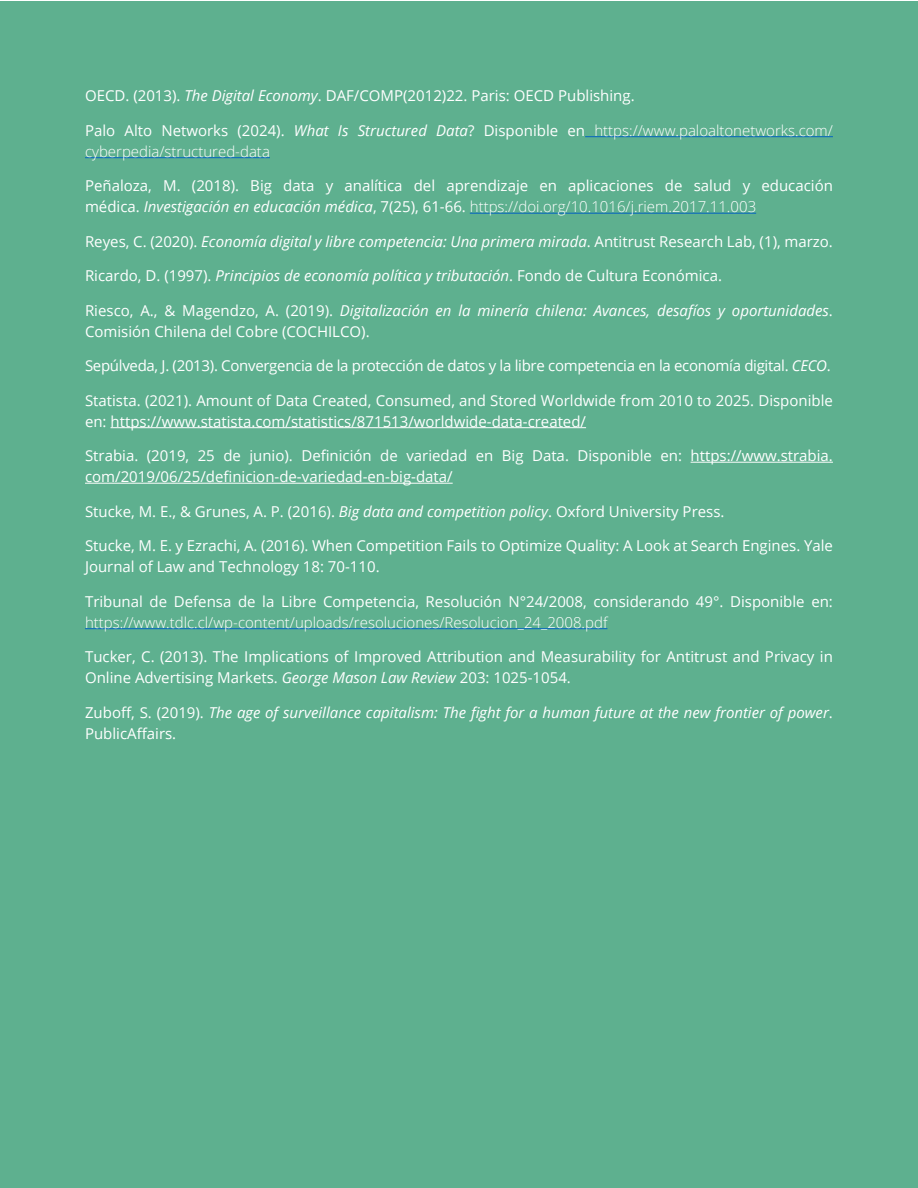
<style>
.page{position:relative;width:918px;height:1188px;background:#fff}
.page>*{position:absolute;margin:0;border:0;box-sizing:border-box;transform-origin:0 0}
.Texto_cuerpo{font:15px/21px "Open Sans";color:#fff}
.Texto_cuerpo-2{font:italic 15px/21px "Open Sans";color:#fff}
.Texto_cuerpo-3{font:300 15px/21px "Open Sans";color:#fff}
.Texto_cuerpo-4{font:15px "Open Sans";letter-spacing:-.02em;color:#fff}
.s1{font-style:italic}
.s2{font-weight:400}
.s3{font-weight:400;font-style:italic}
.s4{font-weight:300}
.s5{font-style:normal}
</style>
<div class="page">
<div style="left:0;top:1px;width:918px;height:1187px;background:#5eb08f"></div>
<hr style="left:585px;top:136px;width:248px;height:1px;background:#0563c1">
<hr style="left:85px;top:157px;width:185px;height:1px;background:#0563c1">
<hr style="left:470px;top:213px;width:286px;height:1px;background:#0563c1">
<hr style="left:111px;top:427px;width:475px;height:1px;background:#fff">
<hr style="left:691px;top:462px;width:142px;height:1px;background:#fff">
<hr style="left:85px;top:483px;width:368px;height:1px;background:#fff">
<hr style="left:85px;top:628px;width:522px;height:1px;background:#0563c1">
<p class="Texto_cuerpo" style="left:85px;top:85px;width:551px">OECD. (2013). <span class="s1">The Digital Economy</span>. DAF/COMP(2012)22. Paris: OECD Publishing.</p>
<p class="Texto_cuerpo-3" style="left:85px;top:119px;width:749px"><span class="s2">Palo Alto Networks (2024).</span> <span class="s3">What Is Structured Data</span><span class="s2">? Disponible en</span> https://www.paloaltonetworks.com/ cyberpedia/structured-data</p>
<p class="Texto_cuerpo" style="left:85px;top:175px;width:749px">Peñaloza, M. (2018). Big data y analítica del aprendizaje en aplicaciones de salud y educación médica. <span class="s1">Investigación en educación médica</span>, 7(25), 61-66. <span class="s4">https://doi.org/10.1016/j.riem.2017.11.003</span></p>
<p class="Texto_cuerpo-2" style="left:85px;top:230px;width:749px"><span class="s5">Reyes, C. (2020).</span> Economía digital y libre competencia: Una primera mirada<span class="s5">. Antitrust Research Lab, (1), marzo.</span></p>
<p class="Texto_cuerpo" style="left:85px;top:265px;width:639px">Ricardo, D. (1997). <span class="s1">Principios de economía política y tributación</span>. Fondo de Cultura Económica.</p>
<p class="Texto_cuerpo" style="left:85px;top:299px;width:749px">Riesco, A., &amp; Magendzo, A. (2019). <span class="s1">Digitalización en la minería chilena: Avances, desafíos y oportunidades</span>.<br>Comisión Chilena del Cobre (COCHILCO).</p>
<p class="Texto_cuerpo-4" style="left:85px;top:355px;width:747px">Sepúlveda, J. (2013). Convergencia de la protección de datos y la libre competencia en la economía digital. <span class="s1">CECO</span>.</p>
<p class="Texto_cuerpo" style="left:85px;top:389px;width:749px">Statista. (2021). Amount of Data Created, Consumed, and Stored Worldwide from 2010 to 2025. Disponible en: https://www.statista.com/statistics/871513/worldwide-data-created/</p>
<p class="Texto_cuerpo" style="left:85px;top:445px;width:749px">Strabia. (2019, 25 de junio). Definición de variedad en Big Data. Disponible en: https://www.strabia. com/2019/06/25/definicion-de-variedad-en-big-data/</p>
<p class="Texto_cuerpo" style="left:85px;top:500px;width:641px">Stucke, M. E., &amp; Grunes, A. P. (2016). <span class="s1">Big data and competition policy</span>. Oxford University Press.</p>
<p class="Texto_cuerpo" style="left:85px;top:535px;width:749px">Stucke, M. E. y Ezrachi, A. (2016). When Competition Fails to Optimize Quality: A Look at Search Engines. Yale<br>Journal of Law and Technology 18: 70-110.</p>
<p class="Texto_cuerpo" style="left:85px;top:590px;width:749px">Tribunal de Defensa de la Libre Competencia, Resolución N°24/2008, considerando 49°. Disponible en: <span class="s4">https://www.tdlc.cl/wp-content/uploads/resoluciones/Resolucion_24_2008.pdf</span></p>
<p class="Texto_cuerpo" style="left:85px;top:646px;width:749px">Tucker, C. (2013). The Implications of Improved Attribution and Measurability for Antitrust and Privacy in<br>Online Advertising Markets. <span class="s1">George Mason Law Review</span> 203: 1025-1054.</p>
<p class="Texto_cuerpo-2" style="left:85px;top:701px;width:749px"><span class="s5">Zuboff, S. (2019).</span> The age of surveillance capitalism: The fight for a human future at the new frontier of power<span class="s5">.<br>PublicAffairs.</span></p>
</div>
